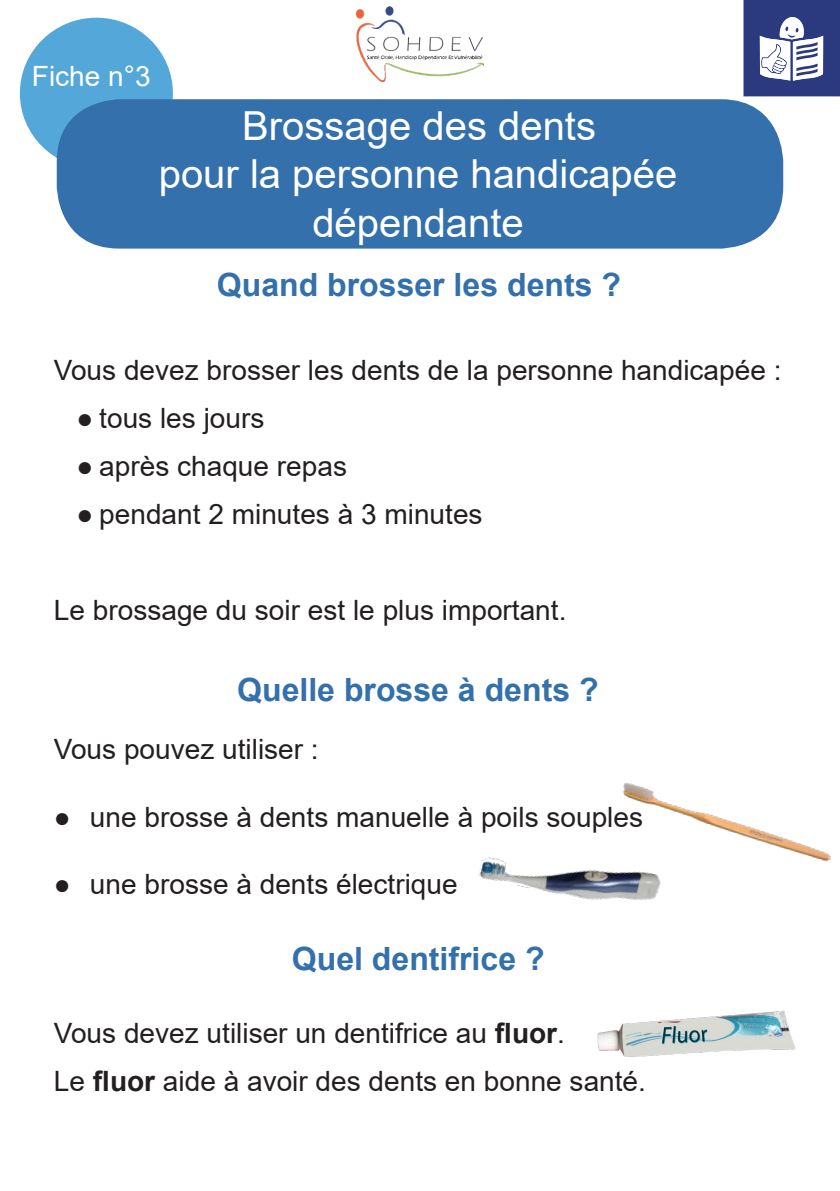
<style>
.page{position:relative;width:840px;height:1191px;background:#fff}
.page>*{position:absolute;margin:0;border:0;box-sizing:border-box;transform-origin:0 0}
.t1{font:40px "Arial";color:#fff}
.t2{font:700 32px "Arial";color:#3370ac}
.t3{font:28px "Arial";color:#231f20}
.t4{font:28px "Arial";color:#fff}
.s1{font-weight:700}
</style>
<div class="page">
<div style="left:20px;top:18px;width:153px;height:151px;background:#53a7d9;border-radius:50%"></div>
<img style="left:356px;top:7px;width:127px;height:74px">
<div style="left:57px;top:99px;width:725px;height:150px;background:#3370ac;border-radius:62px"></div>
<svg style="left:743px;top:0;width:96px;height:96px"></svg>
<img style="left:622px;top:783px;width:209px;height:79px">
<img style="left:479px;top:822px;width:189px;height:78px">
<img style="left:597px;top:1010px;width:199px;height:47px">
<p class="t4" style="left:32px;top:57px;width:120px">Fiche n°3</p>
<p class="t1" style="left:242px;top:99px;width:355px">Brossage des dents</p>
<p class="t1" style="left:159px;top:147px;width:520px">pour la personne handicapée</p>
<p class="t1" style="left:312px;top:195px;width:213px">dépendante</p>
<p class="t2" style="left:217px;top:262px;width:405px">Quand brosser les dents ?</p>
<p class="t3" style="left:54px;top:351px;width:728px">Vous devez brosser les dents de la personne handicapée :</p>
<p class="t3" style="left:77px;top:399px;width:189px">● tous les jours</p>
<p class="t3" style="left:77px;top:447px;width:272px">● après chaque repas</p>
<p class="t3" style="left:77px;top:495px;width:407px">● pendant 2 minutes à 3 minutes</p>
<p class="t3" style="left:54px;top:591px;width:514px">Le brossage du soir est le plus important.</p>
<p class="t2" style="left:237px;top:667px;width:363px">Quelle brosse à dents ?</p>
<p class="t3" style="left:54px;top:730px;width:266px">Vous pouvez utiliser :</p>
<p class="t3" style="left:54px;top:797px;width:590px">● une brosse à dents manuelle à poils souples</p>
<p class="t3" style="left:54px;top:864px;width:405px">● une brosse à dents électrique</p>
<p class="t2" style="left:292px;top:936px;width:254px">Quel dentifrice ?</p>
<p class="t3" style="left:54px;top:1013px;width:512px">Vous devez utiliser un dentifrice au <span class="s1">fluor</span>.</p>
<p class="t3" style="left:54px;top:1061px;width:593px">Le <span class="s1">fluor</span> aide à avoir des dents en bonne santé.</p>
</div>
